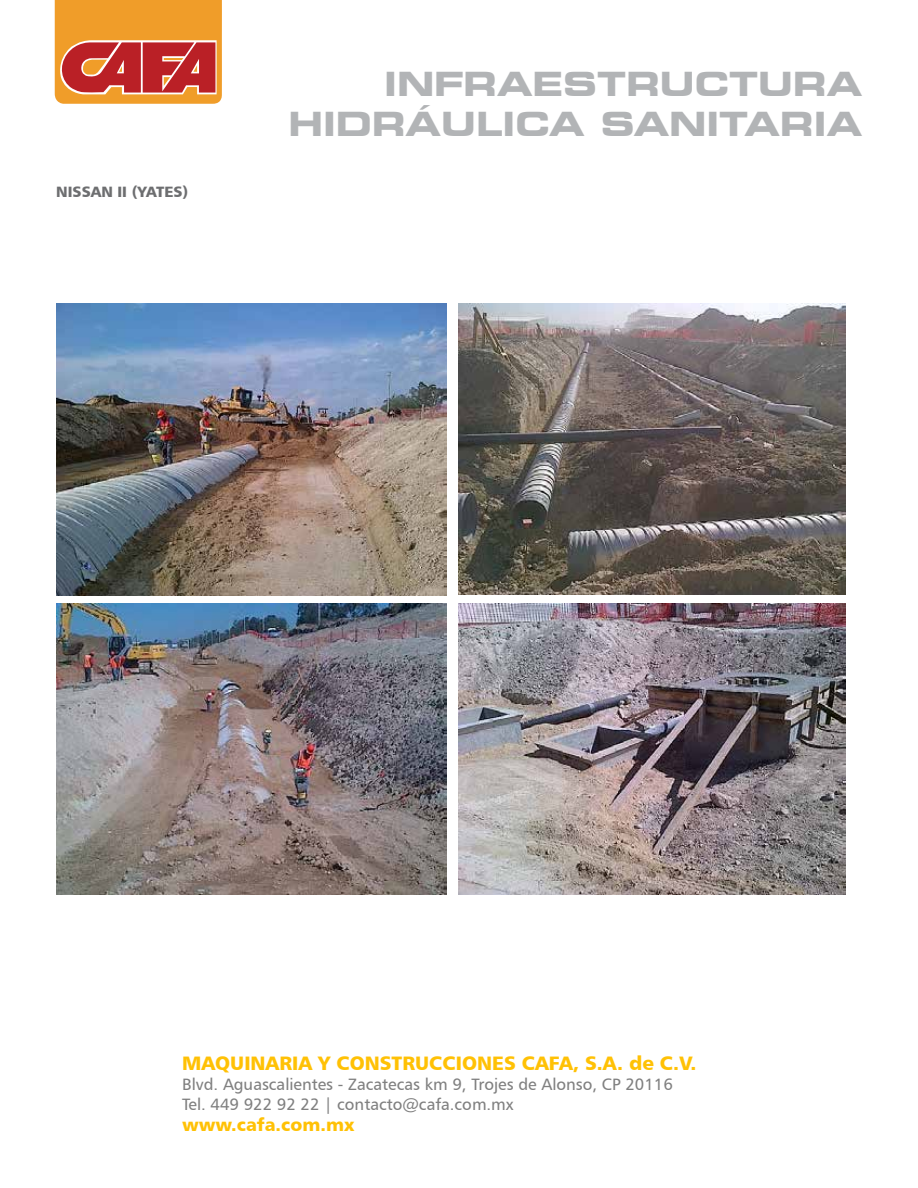
<style>
.page{position:relative;width:918px;height:1188px;background:#fff}
.page>*{position:absolute;margin:0;border:0;box-sizing:border-box;transform-origin:0 0}
.t1{font:700 expanded 33px/39.6px "Square 721 BT";color:#b2b4b6;text-align:right}
.t2{font:19.5px "Humanist 777 BT Black B";color:#ffc105}
.t3{font:18px "Humanist 777 BT Black B";color:#ffc105}
.t4{font:16.5px/19.8px "Humanist 777 BT Roman B";color:#808080}
.t5{font:15px "Humanist 777 BT Black B";color:#6d6e70}
</style>
<div class="page">
<img style="left:459px;top:604px;width:387px;height:290px">
<img style="left:459px;top:304px;width:387px;height:290px">
<img style="left:56px;top:604px;width:391px;height:290px">
<img style="left:56px;top:303px;width:391px;height:293px">
<svg style="left:55px;top:0;width:167px;height:104px;background:#dd7839"></svg>
<p class="t5" style="left:56px;top:183px;width:134px">NISSAN II (YATES)</p>
<h1 class="t1" style="left:288px;top:64px;width:575px">INFRAESTRUCTURA<br>HIDRÁULICA SANITARIA</h1>
<p class="t2" style="left:182px;top:1051px;width:516px">MAQUINARIA Y CONSTRUCCIONES CAFA, S.A. de C.V.</p>
<p class="t4" style="left:182px;top:1074px;width:492px">Blvd. Aguascalientes - Zacatecas km 9, Trojes de Alonso, CP 20116<br>Tel. 449 922 92 22 | contacto@cafa.com.mx</p>
<p class="t3" style="left:182px;top:1114px;width:174px">www.cafa.com.mx</p>
</div>
